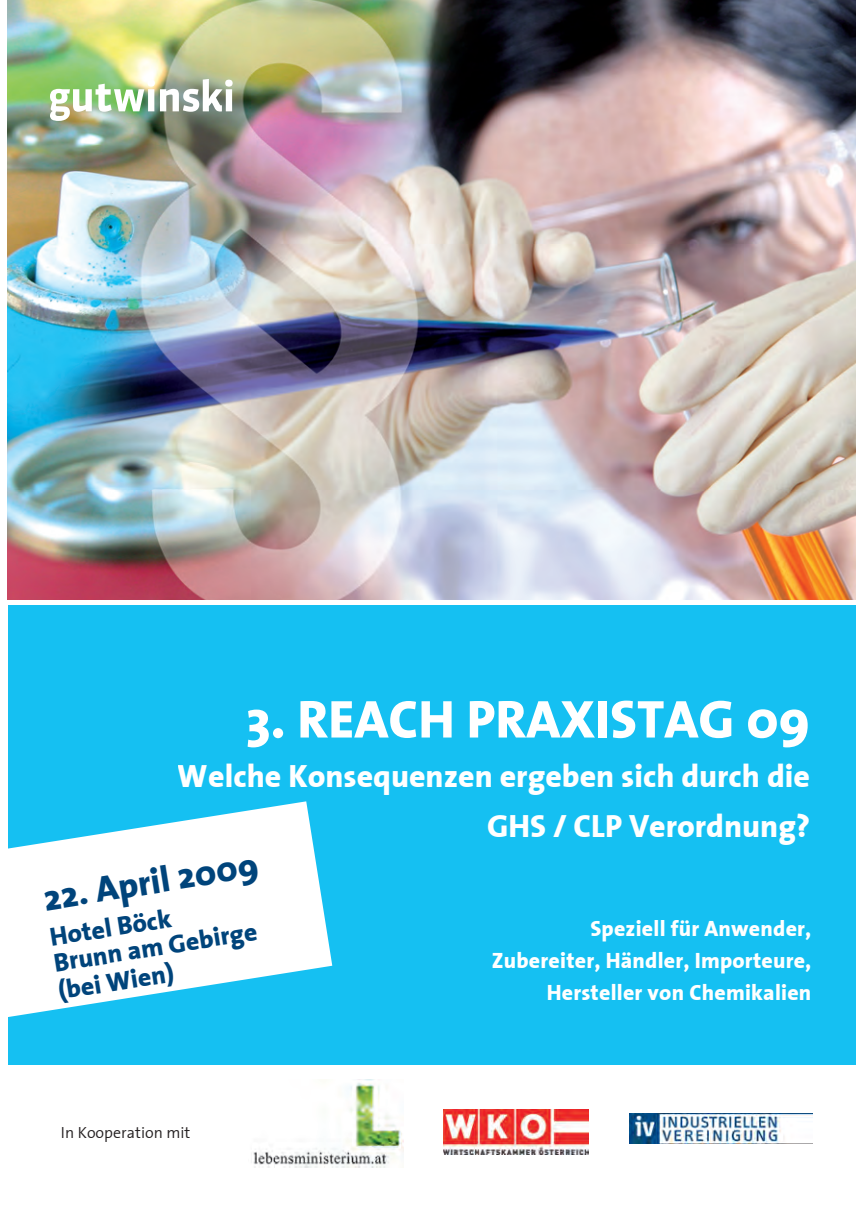
<style>
.page{position:relative;width:856px;height:1207px;background:#fff}
.page>*{position:absolute;margin:0;border:0;box-sizing:border-box;transform-origin:0 0}
.t1{font:53.8px "The Sans Extra Bold Plain";color:#fff}
.t2{font:35.8px "The Sans Extra Bold Plain";color:#00447b}
.t3{font:31.8px/49.8px "The Sans Extra Bold Plain";color:#fff;text-align:right}
.t4{font:26px/27px "The Sans Extra Bold Plain";color:#00447b}
.t5{font:21.8px/31.8px "The Sans Extra Bold Plain";letter-spacing:.01em;color:#fff;text-align:right}
.t6{font:16px "The Sans Semi Light Plain";color:#231f20}
</style>
<div class="page">
<div style="left:8px;top:605px;width:847px;height:460px;background:#15c0f2"></div>
<svg style="left:8px;top:801px;width:324px;height:216px;fill:#fff"></svg>
<img style="left:443px;top:1109px;width:144px;height:45px">
<img style="left:253px;top:1079px;width:150px;height:88px">
<img style="left:629px;top:1113px;width:182px;height:30px">
<img style="left:8px;top:0;width:847px;height:599px">
<img style="left:50px;top:79px;width:182px;height:42px">
<h1 class="t1" style="left:246px;top:673px;width:565px">3. REACH Praxistag 09</h1>
<h3 class="t3" style="left:178px;top:751px;width:633px">Welche Konsequenzen ergeben sich durch die<br>GHS / CLP Verordnung?</h3>
<h2 class="t2" style="left:39px;top:868px;width:218px;rotate:-9deg">22. April 2009</h2>
<p class="t4" style="left:48px;top:923px;width:207px;rotate:-9deg">Hotel Böck<br>Brunn am Gebirge (bei Wien)</p>
<p class="t6" style="left:61px;top:1119px;width:131px">In Kooperation mit</p>
<p class="t5" style="left:491px;top:912px;width:321px">Speziell für Anwender,<br>Zubereiter, Händler, Importeure,<br>Hersteller von Chemikalien</p>
</div>
